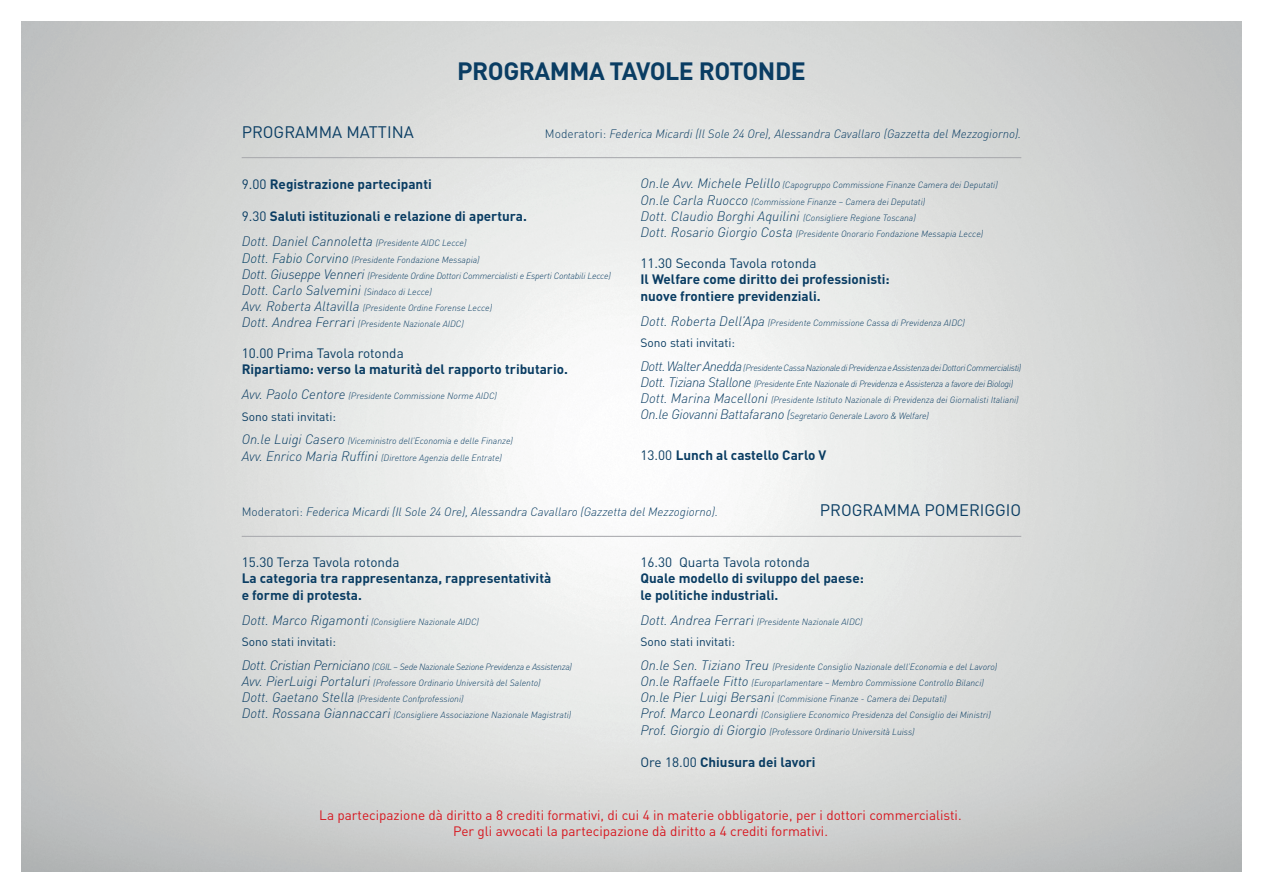
<style>
.page{position:relative;width:1263px;height:893px;background:#fff}
.page>*{position:absolute;margin:0;border:0;box-sizing:border-box;transform-origin:0 0}
.t1{font:700 24.75px "DIN";letter-spacing:-.02em;color:#0a3d63}
.t2{font:16.5px "DIN";color:#0a3d63}
.t3{font:700 13.5px/16.2px "DIN";color:#0a3d63}
.t4{font:13.5px/16.2px "DIN";color:#d7171f;text-align:center}
.t5{font:13.5px "DIN";color:#0a3d63}
.t6{font:italic 300 13.5px "DIN";color:#0a3d63}
.t7{font:italic 300 12px "DIN";color:#0a3d63}
.t8{font:12px "DIN";color:#0a3d63}
.t9{font:italic 300 9px/16.2px "DIN";color:#0a3d63}
.t10{font:italic 300 9px/16.2px "DIN";letter-spacing:-.03em;color:#0a3d63}
.t11{font:italic 300 9px/16.2px "DIN";letter-spacing:-.02em;color:#0a3d63}
.s1{font-style:normal}
.s2{font-weight:400}
.s3{font-weight:300;font-style:italic}
.s4{font-weight:300;font-style:italic;font-size:9px}
.s5{font-size:13.5px;color:#034063}
.s6{font-size:13.5px}
.s7{font-size:9px}
.s8{font-size:12px}
</style>
<div class="page">
<hr style="left:242px;top:157px;width:779px;height:1px;background:#a8a9ad">
<hr style="left:242px;top:536px;width:779px;height:1px;background:#a8a9ad">
<h1 class="t1" style="left:457px;top:55px;width:350px">PROGRAMMA TAVOLE ROTONDE</h1>
<h2 class="t2" style="left:242px;top:122px;width:174px">PROGRAMMA MATTINA</h2>
<h3 class="t7" style="left:545px;top:126px;width:478px"><span class="s1">Moderatori:</span> Federica Micardi (Il Sole 24 Ore), Alessandra Cavallaro (Gazzetta del Mezzogiorno).</h3>
<h3 class="t3" style="left:242px;top:175px;width:192px"><span class="s2">9.00</span> Registrazione partecipanti</h3>
<h3 class="t3" style="left:242px;top:203px;width:287px;line-height:25.2px"><span class="s2">9.30</span> Saluti istituzionali e relazione di apertura.<br><span class="s3">Dott. Daniel Cannoletta</span> <span class="s4">(Presidente AIDC Lecce)</span></h3>
<p class="t11" style="left:242px;top:251px;width:371px"><span class="s5">Dott. Fabio Corvino</span> (Presidente Fondazione Messapia)<br><span class="s6">Dott. Giuseppe Venneri</span> (Presidente Ordine Dottori Commercialisti e Esperti Contabili Lecce)</p>
<h3 class="t6" style="left:242px;top:282px;width:192px">Dott. Carlo Salvemini <span class="s7">(Sindaco di Lecce)</span></h3>
<p class="t9" style="left:242px;top:300px;width:252px"><span class="s6">Avv. Roberta Altavilla</span> (Presidente Ordine Forense Lecce)<br><span class="s6">Dott. Andrea Ferrari</span> (Presidente Nazionale AIDC)</p>
<h3 class="t5" style="left:242px;top:345px;width:164px">10.00 Prima Tavola rotonda</h3>
<h3 class="t3" style="left:242px;top:361px;width:328px">Ripartiamo: verso la maturità del rapporto tributario.</h3>
<p class="t9" style="left:242px;top:388px;width:257px"><span class="s6">Avv. Paolo Centore</span> (Presidente Commissione Norme AIDC)</p>
<h3 class="t8" style="left:242px;top:409px;width:96px">Sono stati invitati:</h3>
<p class="t9" style="left:242px;top:433px;width:273px"><span class="s6">On.le Luigi Casero</span> (Viceministro dell’Economia e delle Finanze)<br><span class="s6">Avv. Enrico Maria Ruffini</span> (Direttore Agenzia delle Entrate)</p>
<p class="t9" style="left:640px;top:177px;width:359px"><span class="s6">On.le Avv. Michele Pelillo</span> (Capogruppo Commissione Finanze Camera dei Deputati)<br><span class="s6">On.le Carla Ruocco</span> (Commissione Finanze – Camera dei Deputati)<br><span class="s6">Dott. Claudio Borghi Aquilini</span> (Consigliere Regione Toscana)<br><span class="s6">Dott. Rosario Giorgio Costa</span> (Presidente Onorario Fondazione Messapia Lecce)</p>
<h3 class="t5" style="left:640px;top:255px;width:178px">11.30 Seconda Tavola rotonda</h3>
<h3 class="t3" style="left:640px;top:271px;width:251px">Il Welfare come diritto dei professionisti: nuove frontiere previdenziali.</h3>
<p class="t9" style="left:640px;top:314px;width:326px"><span class="s6">Dott. Roberta Dell’Apa</span> (Presidente Commissione Cassa di Previdenza AIDC)</p>
<h3 class="t8" style="left:640px;top:336px;width:96px">Sono stati invitati:</h3>
<p class="t10" style="left:640px;top:359px;width:382px"><span class="s6">Dott. Walter Anedda</span> (Presidente Cassa Nazionale di Previdenza e Assistenza dei Dottori Commercialisti)<br><span class="s6">Dott. Tiziana Stallone</span> (Presidente Ente Nazionale di Previdenza e Assistenza a favore dei Biologi)<br><span class="s6">Dott. Marina Macelloni</span> (Presidente Istituto Nazionale di Previdenza dei Giornalisti Italiani)<br><span class="s6">On.le Giovanni Battafarano</span> <span class="s8">(</span>Segretario Generale Lavoro &amp; Welfare)</p>
<h3 class="t3" style="left:640px;top:447px;width:187px"><span class="s2">13.00</span> Lunch al castello Carlo V</h3>
<h3 class="t7" style="left:242px;top:505px;width:478px"><span class="s1">Moderatori:</span> Federica Micardi (Il Sole 24 Ore), Alessandra Cavallaro (Gazzetta del Mezzogiorno).</h3>
<h2 class="t2" style="left:820px;top:500px;width:203px">PROGRAMMA POMERIGGIO</h2>
<h3 class="t5" style="left:242px;top:554px;width:160px">15.30 Terza Tavola rotonda</h3>
<h3 class="t3" style="left:242px;top:570px;width:311px">La categoria tra rappresentanza, rappresentatività e forme di protesta.</h3>
<p class="t9" style="left:242px;top:613px;width:239px"><span class="s6">Dott. Marco Rigamonti</span> (Consigliere Nazionale AIDC)</p>
<h3 class="t8" style="left:242px;top:635px;width:96px">Sono stati invitati:</h3>
<p class="t9" style="left:242px;top:658px;width:332px"><span class="s6">Dott. Cristian Perniciano</span> (CGIL – Sede Nazionale Sezione Previdenza e Assistenza)<br><span class="s6">Avv. PierLuigi Portaluri</span> (Professore Ordinario Università del Salento)<br><span class="s6">Dott. Gaetano Stella</span> (Presidente Confprofessioni)<br><span class="s6">Dott. Rossana Giannaccari</span> (Consigliere Associazione Nazionale Magistrati)</p>
<h3 class="t5" style="left:640px;top:554px;width:171px">16.30 Quarta Tavola rotonda</h3>
<h3 class="t3" style="left:640px;top:570px;width:225px">Quale modello di sviluppo del paese: le politiche industriali.</h3>
<p class="t9" style="left:640px;top:613px;width:224px"><span class="s6">Dott. Andrea Ferrari</span> (Presidente Nazionale AIDC)</p>
<h3 class="t8" style="left:640px;top:635px;width:96px">Sono stati invitati:</h3>
<p class="t9" style="left:640px;top:658px;width:358px"><span class="s6">On.le Sen. Tiziano Treu</span> (Presidente Consiglio Nazionale dell’Economia e del Lavoro)<br><span class="s6">On.le Raffaele Fitto</span> (Europarlamentare – Membro Commissione Controllo Bilanci)<br><span class="s6">On.le Pier Luigi Bersani</span> (Commisione Finanze - Camera dei Deputati)<br><span class="s6">Prof. Marco Leonardi</span> (Consigliere Economico Presidenza del Consiglio dei Ministri)<br><span class="s6">Prof. Giorgio di Giorgio</span> (Professore Ordinario Università Luiss)</p>
<h3 class="t3" style="left:640px;top:753px;width:177px"><span class="s2">Ore 18.00</span> Chiusura dei lavori</h3>
<h3 class="t4" style="left:319px;top:807px;width:644px">La partecipazione dà diritto a 8 crediti formativi, di cui 4 in materie obbligatorie, per i dottori commercialisti.<br>Per gli avvocati la partecipazione dà diritto a 4 crediti formativi.</h3>
</div>
